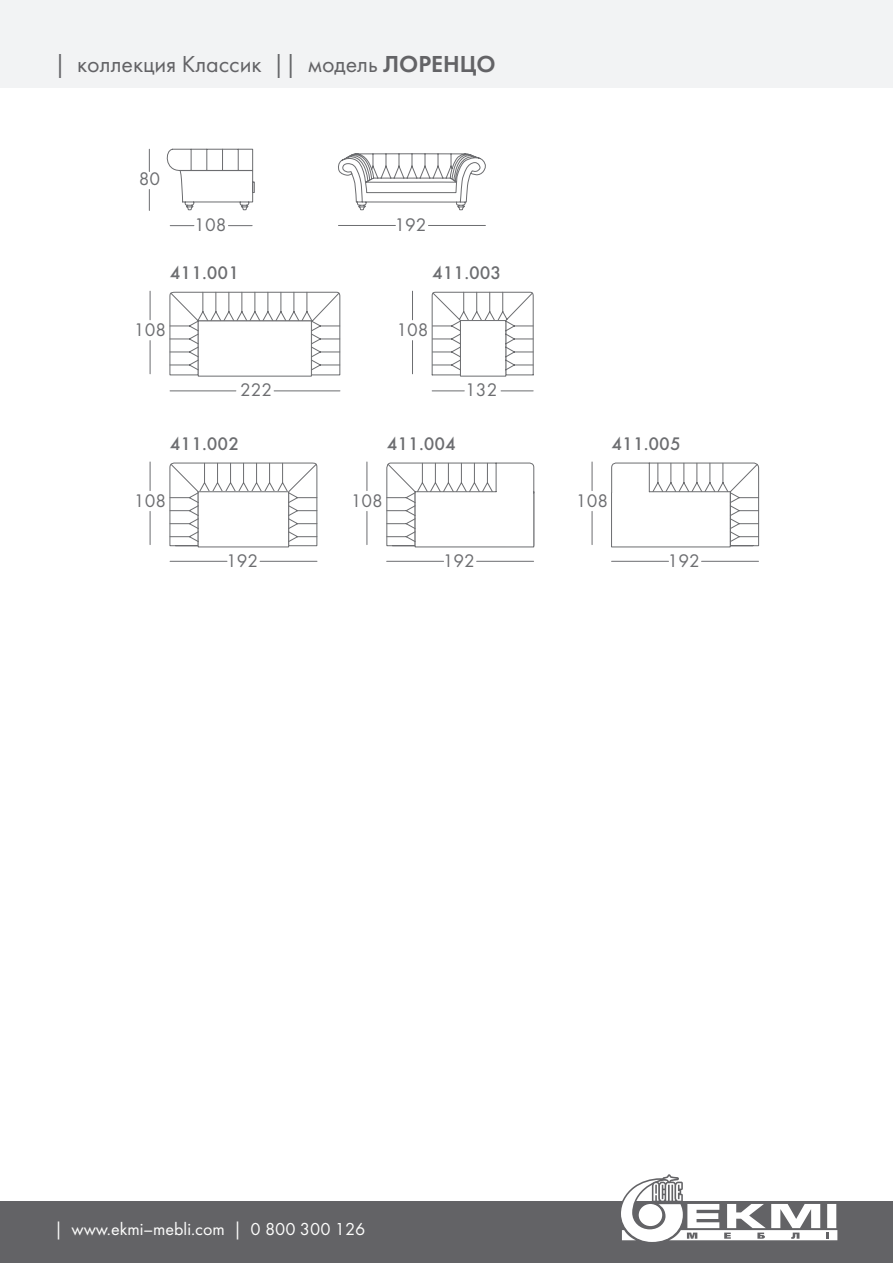
<style>
.page{position:relative;width:893px;height:1263px;background:#fff}
.page>*{position:absolute;margin:0;border:0;box-sizing:border-box;transform-origin:0 0}
.t1{font:24px "Futura Book C";color:#636366}
.t2{font:18.9px "Futura Book C";color:#6c6d70}
.t3{font:18.9px "Futura Medium C";color:#6c6d70}
.t4{font:18px "Futura Book C";color:#fefefd}
.s1{font-family:"Futura Demi C"}
</style>
<div class="page">
<div style="left:0;top:0;width:893px;height:88px;background:#f2f3f4"></div>
<div style="left:0;top:1201px;width:893px;height:62px;background:#636366"></div>
<svg style="left:621px;top:1174px;width:217px;height:68px"></svg>
<svg style="left:149px;top:189px;width:1px;height:21px"></svg>
<svg style="left:149px;top:149px;width:1px;height:23px"></svg>
<hr style="left:150px;top:341px;width:1px;height:33px;background:#6c6d70">
<svg style="left:150px;top:291px;width:1px;height:29px"></svg>
<hr style="left:150px;top:511px;width:1px;height:34px;background:#6c6d70">
<svg style="left:150px;top:462px;width:1px;height:29px"></svg>
<hr style="left:367px;top:511px;width:1px;height:34px;background:#6c6d70">
<hr style="left:592px;top:511px;width:1px;height:34px;background:#6c6d70">
<hr style="left:170px;top:561px;width:57px;height:1px;background:#6c6d70">
<hr style="left:260px;top:561px;width:57px;height:1px;background:#6c6d70">
<hr style="left:387px;top:561px;width:57px;height:1px;background:#6c6d70">
<hr style="left:477px;top:561px;width:57px;height:1px;background:#6c6d70">
<hr style="left:612px;top:561px;width:56px;height:1px;background:#6c6d70">
<hr style="left:701px;top:561px;width:57px;height:1px;background:#6c6d70">
<svg style="left:166px;top:149px;width:368px;height:171px"></svg>
<svg style="left:414px;top:543px;width:121px;height:5px"></svg>
<svg style="left:169px;top:320px;width:590px;height:223px"></svg>
<p class="t1" style="left:54px;top:51px;width:443px">| коллекция Классик || модель <span class="s1">ЛОРЕНЦО</span></p>
<p class="t2" style="left:139px;top:168px;width:23px">80</p>
<p class="t2" style="left:394px;top:214px;width:34px">192</p>
<p class="t2" style="left:194px;top:215px;width:34px">108</p>
<p class="t3" style="left:170px;top:262px;width:71px">411.001</p>
<p class="t3" style="left:432px;top:262px;width:71px">411.003</p>
<p class="t2" style="left:134px;top:319px;width:34px">108</p>
<p class="t2" style="left:396px;top:319px;width:34px">108</p>
<p class="t2" style="left:240px;top:380px;width:34px">222</p>
<p class="t2" style="left:465px;top:380px;width:34px">132</p>
<p class="t3" style="left:170px;top:433px;width:71px">411.002</p>
<p class="t3" style="left:387px;top:433px;width:71px">411.004</p>
<p class="t3" style="left:612px;top:433px;width:71px">411.005</p>
<p class="t2" style="left:134px;top:490px;width:34px">108</p>
<p class="t2" style="left:351px;top:490px;width:34px">108</p>
<p class="t2" style="left:576px;top:490px;width:34px">108</p>
<p class="t2" style="left:226px;top:550px;width:34px">192</p>
<p class="t2" style="left:443px;top:550px;width:34px">192</p>
<p class="t2" style="left:668px;top:550px;width:34px">192</p>
<p class="t4" style="left:54px;top:1219px;width:313px">| www.ekmi–mebli.com | 0 800 300 126</p>
</div>
